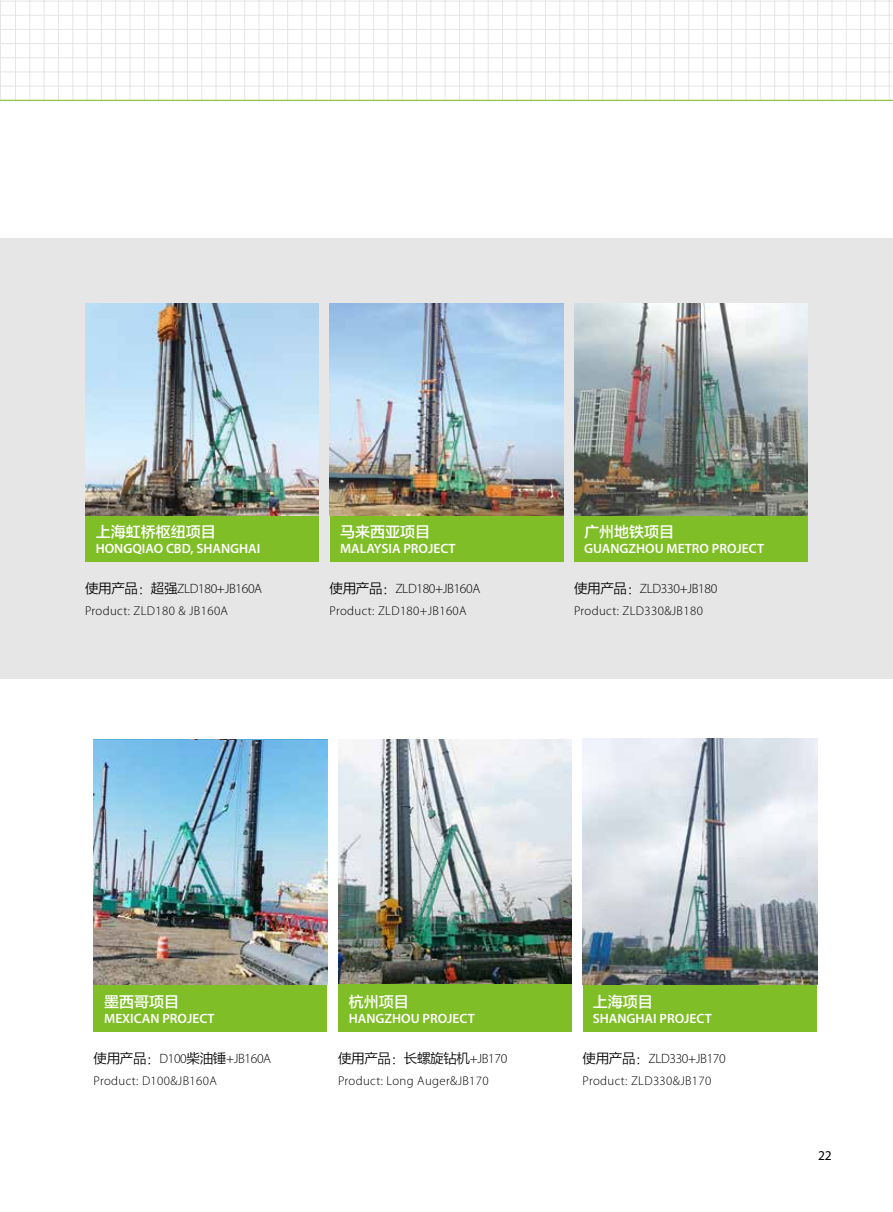
<style>
.page{position:relative;width:893px;height:1212px;background:#fff}
.page>*{position:absolute;margin:0;border:0;box-sizing:border-box;transform-origin:0 0}
.t1{font:15px "FZLTZHK GBK1 0";color:#fff}
.t2{font:600 13.5px "Myriad Pro";color:#fff}
.t3{font:300 13.5px "Myriad Pro";letter-spacing:-.025em;color:#000}
.t4{font:13.5px "FZLTXIHK GBK1 0";letter-spacing:-.025em;color:#000}
.t5{font:13.5px "Myriad Pro";color:#000}
.t6{font:300 12.75px "Myriad Pro";letter-spacing:.03em;color:#000}
.s1{font-family:"FZLTXIHK GBK1 0";font-weight:400}
.s2{font-family:"Myriad Pro";font-weight:300}
</style>
<div class="page">
<hr style="left:1px;top:15px;width:892px;height:1px;background:#e6e6e6">
<hr style="left:1px;top:43px;width:892px;height:1px;background:#e6e6e6">
<hr style="left:1px;top:72px;width:892px;height:1px;background:#e6e6e6">
<hr style="left:1px;top:1px;width:892px;height:1px;background:#e6e6e6">
<hr style="left:1px;top:29px;width:892px;height:1px;background:#e6e6e6">
<hr style="left:1px;top:57px;width:892px;height:1px;background:#e6e6e6">
<hr style="left:1px;top:86px;width:892px;height:1px;background:#e6e6e6">
<hr style="left:531px;top:0;width:1px;height:100px;background:#e6e6e6">
<hr style="left:559px;top:0;width:1px;height:100px;background:#e6e6e6">
<hr style="left:588px;top:0;width:1px;height:100px;background:#e6e6e6">
<hr style="left:617px;top:0;width:1px;height:100px;background:#e6e6e6">
<hr style="left:545px;top:0;width:1px;height:100px;background:#e6e6e6">
<hr style="left:574px;top:0;width:1px;height:100px;background:#e6e6e6">
<hr style="left:602px;top:0;width:1px;height:100px;background:#e6e6e6">
<hr style="left:631px;top:0;width:1px;height:100px;background:#e6e6e6">
<hr style="left:645px;top:0;width:1px;height:100px;background:#e6e6e6">
<hr style="left:789px;top:0;width:1px;height:100px;background:#e6e6e6">
<hr style="left:817px;top:0;width:1px;height:100px;background:#e6e6e6">
<hr style="left:846px;top:0;width:1px;height:100px;background:#e6e6e6">
<hr style="left:875px;top:0;width:1px;height:100px;background:#e6e6e6">
<hr style="left:803px;top:0;width:1px;height:100px;background:#e6e6e6">
<hr style="left:832px;top:0;width:1px;height:100px;background:#e6e6e6">
<hr style="left:860px;top:0;width:1px;height:100px;background:#e6e6e6">
<hr style="left:889px;top:0;width:1px;height:100px;background:#e6e6e6">
<hr style="left:892px;top:0;width:1px;height:100px;background:#e6e6e6">
<hr style="left:273px;top:0;width:1px;height:100px;background:#e6e6e6">
<hr style="left:302px;top:0;width:1px;height:100px;background:#e6e6e6">
<hr style="left:330px;top:0;width:1px;height:100px;background:#e6e6e6">
<hr style="left:359px;top:0;width:1px;height:100px;background:#e6e6e6">
<hr style="left:287px;top:0;width:1px;height:100px;background:#e6e6e6">
<hr style="left:316px;top:0;width:1px;height:100px;background:#e6e6e6">
<hr style="left:345px;top:0;width:1px;height:100px;background:#e6e6e6">
<hr style="left:373px;top:0;width:1px;height:100px;background:#e6e6e6">
<hr style="left:388px;top:0;width:1px;height:100px;background:#e6e6e6">
<hr style="left:15px;top:0;width:1px;height:100px;background:#e6e6e6">
<hr style="left:44px;top:0;width:1px;height:100px;background:#e6e6e6">
<hr style="left:73px;top:0;width:1px;height:100px;background:#e6e6e6">
<hr style="left:101px;top:0;width:1px;height:100px;background:#e6e6e6">
<hr style="left:30px;top:0;width:1px;height:100px;background:#e6e6e6">
<hr style="left:58px;top:0;width:1px;height:100px;background:#e6e6e6">
<hr style="left:87px;top:0;width:1px;height:100px;background:#e6e6e6">
<hr style="left:115px;top:0;width:1px;height:100px;background:#e6e6e6">
<hr style="left:130px;top:0;width:1px;height:100px;background:#e6e6e6">
<hr style="left:402px;top:0;width:1px;height:100px;background:#e6e6e6">
<hr style="left:431px;top:0;width:1px;height:100px;background:#e6e6e6">
<hr style="left:459px;top:0;width:1px;height:100px;background:#e6e6e6">
<hr style="left:488px;top:0;width:1px;height:100px;background:#e6e6e6">
<hr style="left:416px;top:0;width:1px;height:100px;background:#e6e6e6">
<hr style="left:445px;top:0;width:1px;height:100px;background:#e6e6e6">
<hr style="left:474px;top:0;width:1px;height:100px;background:#e6e6e6">
<hr style="left:502px;top:0;width:1px;height:100px;background:#e6e6e6">
<hr style="left:517px;top:0;width:1px;height:100px;background:#e6e6e6">
<hr style="left:660px;top:0;width:1px;height:100px;background:#e6e6e6">
<hr style="left:688px;top:0;width:1px;height:100px;background:#e6e6e6">
<hr style="left:717px;top:0;width:1px;height:100px;background:#e6e6e6">
<hr style="left:746px;top:0;width:1px;height:100px;background:#e6e6e6">
<hr style="left:674px;top:0;width:1px;height:100px;background:#e6e6e6">
<hr style="left:703px;top:0;width:1px;height:100px;background:#e6e6e6">
<hr style="left:731px;top:0;width:1px;height:100px;background:#e6e6e6">
<hr style="left:760px;top:0;width:1px;height:100px;background:#e6e6e6">
<hr style="left:774px;top:0;width:1px;height:100px;background:#e6e6e6">
<hr style="left:144px;top:0;width:1px;height:100px;background:#e6e6e6">
<hr style="left:173px;top:0;width:1px;height:100px;background:#e6e6e6">
<hr style="left:201px;top:0;width:1px;height:100px;background:#e6e6e6">
<hr style="left:230px;top:0;width:1px;height:100px;background:#e6e6e6">
<hr style="left:158px;top:0;width:1px;height:100px;background:#e6e6e6">
<hr style="left:187px;top:0;width:1px;height:100px;background:#e6e6e6">
<hr style="left:216px;top:0;width:1px;height:100px;background:#e6e6e6">
<hr style="left:244px;top:0;width:1px;height:100px;background:#e6e6e6">
<hr style="left:259px;top:0;width:1px;height:100px;background:#e6e6e6">
<hr style="left:0;top:100px;width:893px;height:1px;background:#7fbe26">
<hr style="left:0;top:0;width:1px;height:100px;background:#e6e6e6">
<div style="left:0;top:238px;width:893px;height:441px;background:#e6e6e6"></div>
<div style="left:94px;top:959px;width:233px;height:72px;background:#7fbe26"></div>
<div style="left:338px;top:819px;width:234px;height:212px;background:#7fbe26"></div>
<div style="left:583px;top:819px;width:233px;height:212px;background:#7fbe26"></div>
<div style="left:330px;top:349px;width:233px;height:212px;background:#7fbe26"></div>
<div style="left:574px;top:349px;width:234px;height:212px;background:#7fbe26"></div>
<div style="left:85px;top:349px;width:234px;height:212px;background:#7fbe26"></div>
<img style="left:85px;top:303px;width:234px;height:213px">
<img style="left:330px;top:303px;width:233px;height:213px">
<img style="left:574px;top:303px;width:234px;height:213px">
<img style="left:338px;top:740px;width:234px;height:244px">
<img style="left:94px;top:740px;width:233px;height:245px">
<img style="left:583px;top:739px;width:234px;height:245px">
<p class="t1" style="left:96px;top:523px;width:121px">上海虹桥枢纽项目</p>
<p class="t2" style="left:96px;top:540px;width:166px">HONGQIAO CBD, SHANGHAI</p>
<p class="t3" style="left:85px;top:581px;width:179px"><span class="s1">使用产品：超强</span>ZLD180+JB160A</p>
<p class="t6" style="left:85px;top:604px;width:145px">Product: ZLD180 &amp; JB160A</p>
<p class="t1" style="left:340px;top:523px;width:91px">马来西亚项目</p>
<p class="t2" style="left:340px;top:540px;width:117px">MALAYSIA PROJECT</p>
<p class="t3" style="left:330px;top:581px;width:152px"><span class="s1">使用产品：</span>ZLD180+JB160A</p>
<p class="t6" style="left:330px;top:604px;width:139px">Product: ZLD180+JB160A</p>
<p class="t1" style="left:584px;top:523px;width:91px">广州地铁项目</p>
<p class="t2" style="left:584px;top:540px;width:181px">GUANGZHOU METRO PROJECT</p>
<p class="t3" style="left:574px;top:581px;width:145px"><span class="s1">使用产品：</span>ZLD330+JB180</p>
<p class="t6" style="left:574px;top:604px;width:130px">Product: ZLD330&amp;JB180</p>
<p class="t1" style="left:104px;top:993px;width:76px">墨西哥项目</p>
<p class="t2" style="left:104px;top:1010px;width:112px">MEXICAN PROJECT</p>
<p class="t3" style="left:94px;top:1051px;width:179px"><span class="s1">使用产品：</span>D100<span class="s1">柴油锤</span>+JB160A</p>
<p class="t6" style="left:94px;top:1074px;width:125px">Product: D100&amp;JB160A</p>
<p class="t1" style="left:349px;top:993px;width:62px">杭州项目</p>
<p class="t2" style="left:349px;top:1010px;width:128px">HANGZHOU PROJECT</p>
<p class="t4" style="left:338px;top:1051px;width:171px">使用产品：长螺旋钻机<span class="s2">+JB170</span></p>
<p class="t6" style="left:338px;top:1074px;width:152px">Product: Long Auger&amp;JB170</p>
<p class="t1" style="left:593px;top:993px;width:61px">上海项目</p>
<p class="t2" style="left:593px;top:1010px;width:121px">SHANGHAI PROJECT</p>
<p class="t3" style="left:583px;top:1051px;width:145px"><span class="s1">使用产品：</span>ZLD330+JB170</p>
<p class="t6" style="left:583px;top:1074px;width:130px">Product: ZLD330&amp;JB170</p>
<p class="t5" style="left:818px;top:1147px;width:15px">22</p>
</div>
